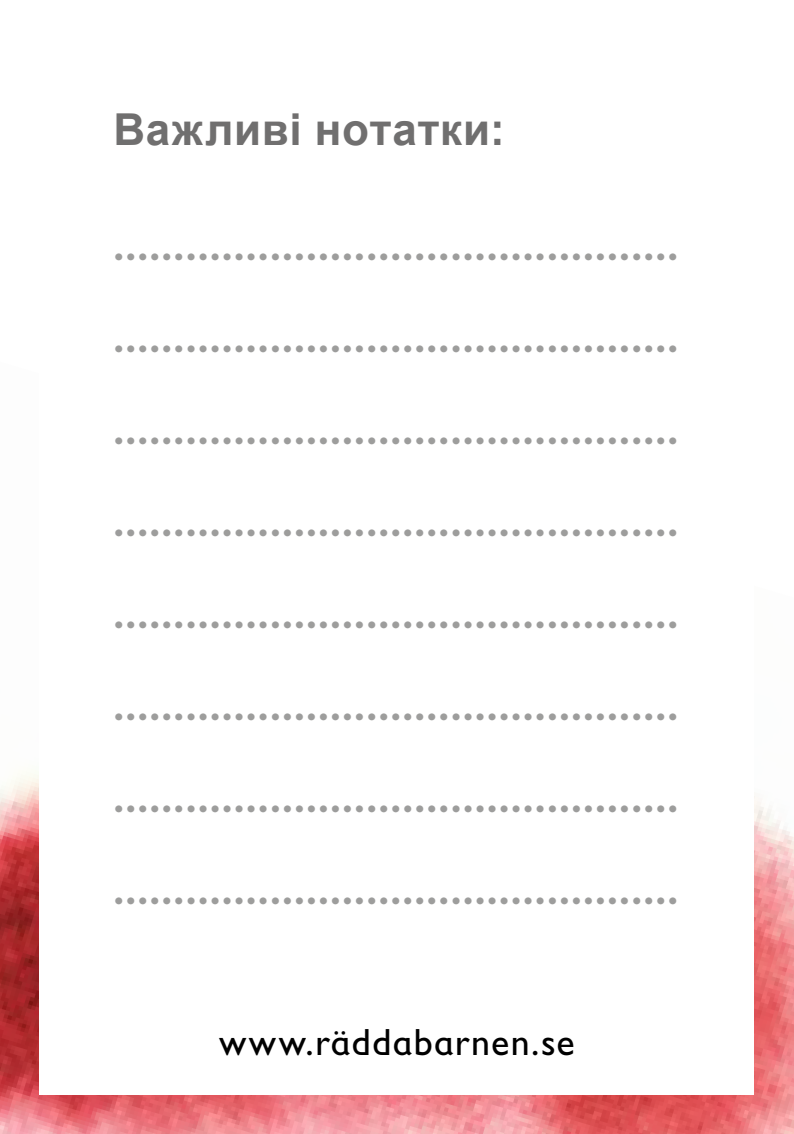
<style>
.page{position:relative;width:794px;height:1134px;background:#fff}
.page>*{position:absolute;margin:0;border:0;box-sizing:border-box;transform-origin:0 0}
.t1{font:700 44px "Arial";letter-spacing:.02em;color:#706f6f}
.t2{font:700 40px "Gill Sans Infant Std";color:#9d9d9c}
.t3{font:38px "Gill Sans Infant Std";letter-spacing:.03em;color:#000}
</style>
<div class="page">
<img style="left:0;top:772px;width:794px;height:362px">
<div style="left:40px;top:40px;width:714px;height:1054px;background:#fff"></div>
<p class="t1" style="left:113px;top:99px;width:393px">Важливі нотатки:</p>
<p class="t2" style="left:113px;top:223px;width:566px">...............................................</p>
<p class="t2" style="left:113px;top:315px;width:566px">...............................................</p>
<p class="t2" style="left:113px;top:407px;width:566px">...............................................</p>
<p class="t2" style="left:113px;top:499px;width:566px">...............................................</p>
<p class="t2" style="left:113px;top:591px;width:566px">...............................................</p>
<p class="t2" style="left:113px;top:683px;width:566px">...............................................</p>
<p class="t2" style="left:113px;top:775px;width:566px">...............................................</p>
<p class="t2" style="left:113px;top:867px;width:566px">...............................................</p>
<p class="t3" style="left:219px;top:1020px;width:357px">www.räddabarnen.se</p>
</div>
